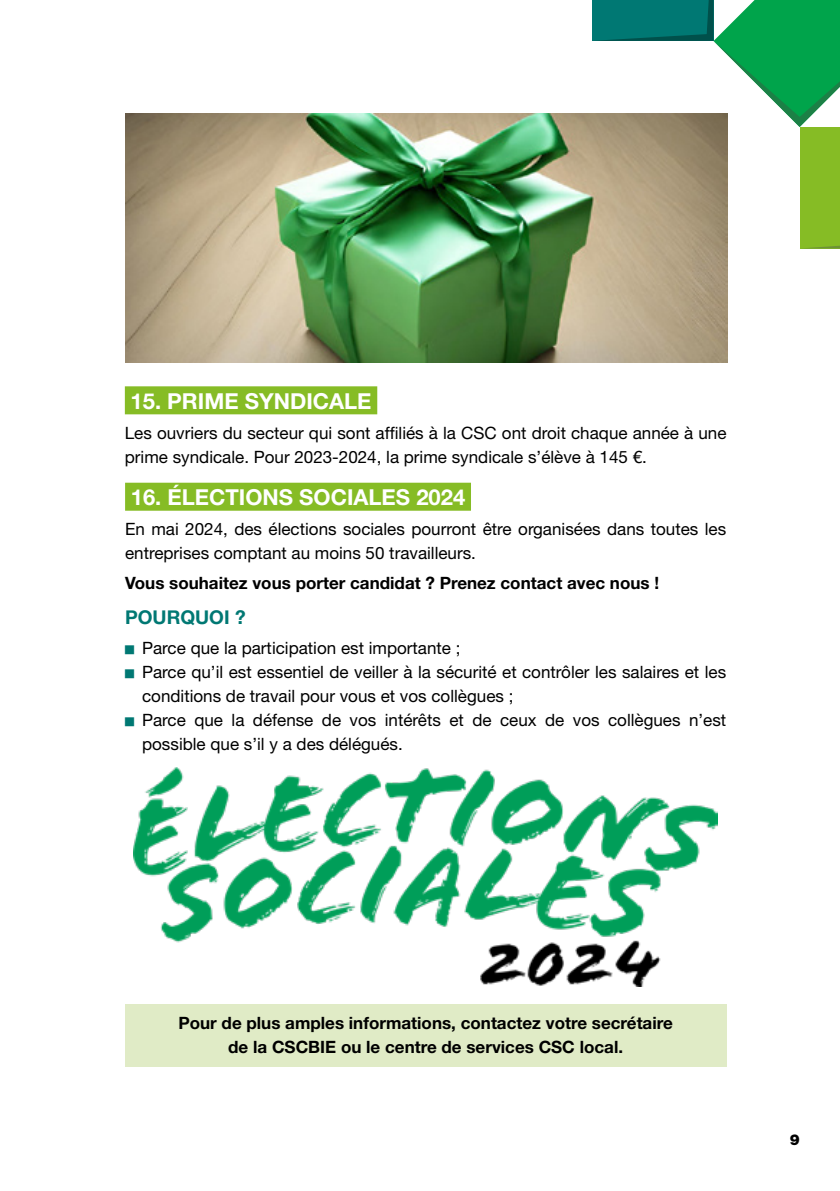
<style>
.page{position:relative;width:840px;height:1191px;background:#fff}
.page>*{position:absolute;margin:0;border:0;box-sizing:border-box;transform-origin:0 0}
.t1{font:700 22px "Helvetica Neue LT Pro";color:#fff}
.t2{font:700 19px "Helvetica Neue LT Pro";color:#007873}
.t3{font:17px/24px "Helvetica Neue LT Pro";color:#000}
.t4{font:700 17px/24px "Helvetica Neue LT Pro";color:#000;text-align:center}
.t5{font:900 15px "Helvetica Neue LT Std";color:#000}
.t6{font:7.6px "Helvetica Neue";color:#007873;scale:1.19 1}
</style>
<div class="page">
<svg style="left:592px;top:0;width:247px;height:248px"></svg>
<div style="left:125px;top:386px;width:252px;height:28px;background:#86bc25"></div>
<div style="left:125px;top:483px;width:345px;height:28px;background:#86bc25"></div>
<img style="left:133px;top:767px;width:584px;height:219px">
<div style="left:125px;top:1003px;width:600px;height:63px;background:#e0ebc6"></div>
<img style="left:125px;top:113px;width:601px;height:250px">
<p class="t1" style="left:130px;top:387px;width:242px">15. PRIME SYNDICALE</p>
<p class="t3" style="left:125px;top:420px;width:602px">Les ouvriers du secteur qui sont affiliés à la CSC ont droit chaque année à une prime syndicale. Pour 2023-2024, la prime syndicale s’élève à 145 €.</p>
<p class="t1" style="left:131px;top:484px;width:336px">16. ÉLECTIONS SOCIALES 2024</p>
<p class="t3" style="left:125px;top:516px;width:602px">En mai 2024, des élections sociales pourront être organisées dans toutes les entreprises comptant au moins 50 travailleurs.</p>
<p class="t4" style="left:125px;top:570px;width:535px">Vous souhaitez vous porter candidat ? Prenez contact avec nous !</p>
<p class="t2" style="left:125px;top:605px;width:122px">POURQUOI ?</p>
<p class="t6" style="left:125px;top:643px;width:9px">█</p>
<p class="t3" style="left:142px;top:635px;width:320px">Parce que la participation est importante ;</p>
<p class="t6" style="left:125px;top:667px;width:9px">█</p>
<p class="t3" style="left:142px;top:659px;width:585px">Parce qu’il est essentiel de veiller à la sécurité et contrôler les salaires et les conditions de travail pour vous et vos collègues ;</p>
<p class="t6" style="left:125px;top:715px;width:9px">█</p>
<p class="t3" style="left:142px;top:707px;width:585px">Parce que la défense de vos intérêts et de ceux de vos collègues n’est possible que s’il y a des délégués.</p>
<p class="t4" style="left:178px;top:1010px;width:495px">Pour de plus amples informations, contactez votre secrétaire de la CSCBIE ou le centre de services CSC local.</p>
<p class="t5" style="left:789px;top:1130px;width:12px">9</p>
</div>
